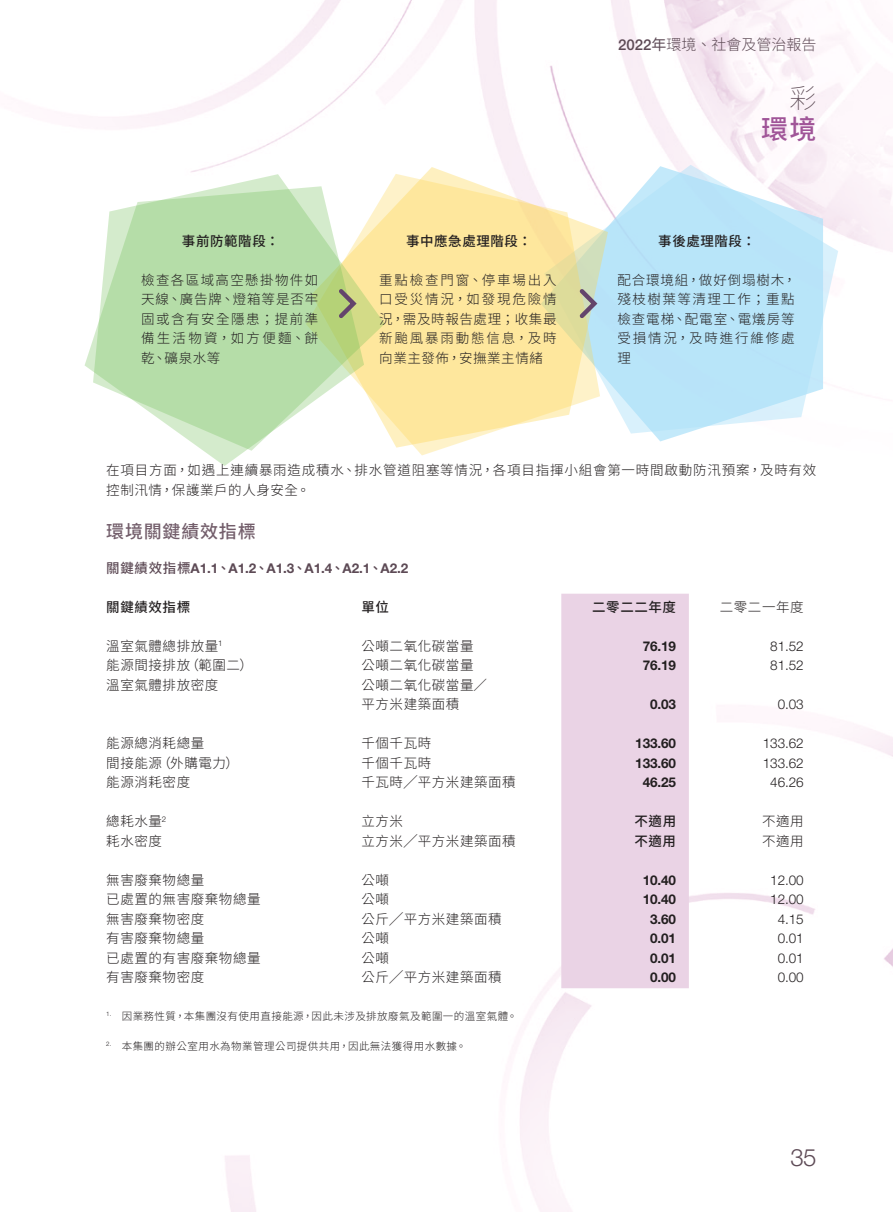
<style>
.page{position:relative;width:893px;height:1212px;background:#fff}
.page>*{position:absolute;margin:0;border:0;box-sizing:border-box;transform-origin:0 0}
.t1{font:500 27px "Source Han Sans TC";color:#a05598}
.t2{font:200 27px "Source Han Sans TC";color:#5d4a55}
.t3{font:300 24px "Helvetica Neue LT Std";color:#5d4a55}
.Heading_1{font:500 18px "Source Han Sans TC";letter-spacing:.045em;color:#735e6b}
.t4{font:300 15px "Source Han Sans TC";color:#5d4a55}
.Body_Text{font:300 13.5px/19.5px "Source Han Sans TC";letter-spacing:.045em;color:#231f20;text-align:justify}
.Body_Text-2{font:700 13.5px "Helvetica Neue LT Std";letter-spacing:-.005em;color:#231f20}
.Body_Text-3{font:300 13.5px "Helvetica Neue LT Std";letter-spacing:-.005em;color:#231f20}
.Body_Text-4{font:300 13.5px/19.5px "Source Han Sans TC";letter-spacing:.11em;color:#231f20}
.Body_Text-5{font:500 13.5px "Source Han Sans TC";letter-spacing:.045em;color:#231f20}
.Heading_2{font:700 13.5px "Helvetica Neue LT Std";color:#5d4a55}
.Notes{font:300 10.5px "Source Han Sans TC";letter-spacing:.045em;color:#231f20}
.s1{font-family:"Helvetica Neue LT Std";font-weight:500}
.s2{font-weight:400}
.s3{font-family:"Source Han Sans TC";font-weight:500}
</style>
<div class="page">
<img style="left:84px;top:0;width:809px;height:1212px">
<svg style="left:544px;top:165px;width:294px;height:269px;fill:#b8e5f9"></svg>
<svg style="left:312px;top:167px;width:296px;height:281px"></svg>
<svg style="left:364px;top:174px;width:236px;height:281px;background:#fbeab0"></svg>
<svg style="left:85px;top:186px;width:279px;height:280px"></svg>
<svg style="left:93px;top:174px;width:292px;height:277px;fill:#b5dda8"></svg>
<svg style="left:335px;top:285px;width:25px;height:37px"></svg>
<svg style="left:576px;top:285px;width:25px;height:37px"></svg>
<div style="left:561px;top:594px;width:128px;height:394px;background:#ead3e5"></div>
<p class="t4" style="left:618px;top:36px;width:200px"><span class="s1">2022</span><span class="s2">年</span>環境、社會及管治報告</p>
<p class="Body_Text-5" style="left:182px;top:233px;width:99px">事前防範階段：</p>
<p class="Body_Text" style="left:141px;top:270px;width:179px">檢查各區域高空懸掛物件如天線、廣告牌、燈箱等是否牢固或含有安全隱患；提前準備生活物資，如方便麵、餅乾、礦泉水等</p>
<p class="Body_Text-5" style="left:406px;top:233px;width:127px">事中應急處理階段：</p>
<p class="Body_Text" style="left:379px;top:270px;width:179px">重點檢查門窗、停車場出入口受災情況，如發現危險情況，需及時報告處理；收集最新颱風暴雨動態信息，及時向業主發佈，安撫業主情緒</p>
<h1 class="t2" style="left:789px;top:82px;width:28px">彩</h1>
<h1 class="t1" style="left:761px;top:114px;width:57px">環境</h1>
<p class="Body_Text-5" style="left:658px;top:233px;width:99px">事後處理階段：</p>
<p class="Body_Text-4" style="left:617px;top:270px;width:180px">配合環境組，做好倒塌樹木，殘枝樹葉等清理工作；重點檢查電梯、配電室、電燨房等受損情況，及時進行維修處理</p>
<p class="Body_Text" style="left:106px;top:461px;width:712px">在項目方面，如遇上連續暴雨造成積水、排水管道阻塞等情況，各項目指揮小組會第一時間啟動防汛預案，及時有效控制汛情，保護業戶的人身安全。</p>
<p class="Heading_1" style="left:106px;top:521px;width:151px">環境關鍵績效指標</p>
<p class="Heading_2" style="left:106px;top:559px;width:304px"><span class="s3">關鍵績效指標</span>A1.1<span class="s3">、</span>A1.2<span class="s3">、</span>A1.3<span class="s3">、</span>A1.4<span class="s3">、</span>A2.1<span class="s3">、</span>A2.2</p>
<p class="Body_Text-5" style="left:106px;top:599px;width:85px">關鍵績效指標</p>
<p class="Body_Text-5" style="left:361px;top:599px;width:29px">單位</p>
<p class="Body_Text-5" style="left:592px;top:599px;width:85px">二零二二年度</p>
<p class="Body_Text" style="left:720px;top:597px;width:85px">二零二一年度</p>
<p class="Body_Text" style="left:106px;top:636px;width:118px">溫室氣體總排放量<sup>1</sup></p>
<p class="Body_Text" style="left:361px;top:636px;width:114px">公噸二氧化碳當量</p>
<p class="Body_Text-2" style="left:643px;top:637px;width:35px">76.19</p>
<p class="Body_Text-3" style="left:770px;top:637px;width:35px">81.52</p>
<p class="Body_Text" style="left:106px;top:656px;width:148px">能源間接排放（範圍二）</p>
<p class="Body_Text" style="left:361px;top:656px;width:114px">公噸二氧化碳當量</p>
<p class="Body_Text-2" style="left:643px;top:657px;width:35px">76.19</p>
<p class="Body_Text-3" style="left:770px;top:657px;width:35px">81.52</p>
<p class="Body_Text" style="left:106px;top:675px;width:114px">溫室氣體排放密度</p>
<p class="Body_Text" style="left:361px;top:675px;width:127px">公噸二氧化碳當量／</p>
<p class="Body_Text" style="left:361px;top:695px;width:99px">平方米建築面積</p>
<p class="Body_Text-2" style="left:650px;top:696px;width:27px">0.03</p>
<p class="Body_Text-3" style="left:778px;top:696px;width:27px">0.03</p>
<p class="Body_Text" style="left:106px;top:734px;width:99px">能源總消耗總量</p>
<p class="Body_Text" style="left:361px;top:734px;width:71px">千個千瓦時</p>
<p class="Body_Text-2" style="left:635px;top:735px;width:42px">133.60</p>
<p class="Body_Text-3" style="left:763px;top:735px;width:42px">133.62</p>
<p class="Body_Text" style="left:106px;top:753px;width:134px">間接能源（外購電力）</p>
<p class="Body_Text" style="left:361px;top:753px;width:71px">千個千瓦時</p>
<p class="Body_Text-2" style="left:635px;top:754px;width:42px">133.60</p>
<p class="Body_Text-3" style="left:763px;top:754px;width:42px">133.62</p>
<p class="Body_Text" style="left:106px;top:773px;width:85px">能源消耗密度</p>
<p class="Body_Text" style="left:361px;top:773px;width:156px">千瓦時╱平方米建築面積</p>
<p class="Body_Text-2" style="left:643px;top:774px;width:35px">46.25</p>
<p class="Body_Text-3" style="left:770px;top:774px;width:35px">46.26</p>
<p class="Body_Text" style="left:106px;top:812px;width:62px">總耗水量<sup>2</sup></p>
<p class="Body_Text" style="left:361px;top:812px;width:43px">立方米</p>
<p class="Body_Text-5" style="left:635px;top:813px;width:43px">不適用</p>
<p class="Body_Text" style="left:762px;top:812px;width:43px">不適用</p>
<p class="Body_Text" style="left:106px;top:831px;width:57px">耗水密度</p>
<p class="Body_Text" style="left:361px;top:831px;width:156px">立方米╱平方米建築面積</p>
<p class="Body_Text-5" style="left:634px;top:833px;width:43px">不適用</p>
<p class="Body_Text" style="left:762px;top:831px;width:43px">不適用</p>
<p class="Body_Text" style="left:106px;top:870px;width:99px">無害廢棄物總量</p>
<p class="Body_Text" style="left:361px;top:870px;width:29px">公噸</p>
<p class="Body_Text-2" style="left:643px;top:871px;width:35px">10.40</p>
<p class="Body_Text-3" style="left:770px;top:871px;width:35px">12.00</p>
<p class="Body_Text" style="left:106px;top:890px;width:156px">已處置的無害廢棄物總量</p>
<p class="Body_Text" style="left:361px;top:890px;width:29px">公噸</p>
<p class="Body_Text-2" style="left:643px;top:891px;width:35px">10.40</p>
<p class="Body_Text-3" style="left:770px;top:891px;width:35px">12.00</p>
<p class="Body_Text" style="left:106px;top:909px;width:99px">無害廢棄物密度</p>
<p class="Body_Text" style="left:361px;top:909px;width:142px">公斤╱平方米建築面積</p>
<p class="Body_Text-2" style="left:650px;top:910px;width:27px">3.60</p>
<p class="Body_Text-3" style="left:778px;top:910px;width:27px">4.15</p>
<p class="Body_Text" style="left:106px;top:929px;width:99px">有害廢棄物總量</p>
<p class="Body_Text" style="left:361px;top:929px;width:29px">公噸</p>
<p class="Body_Text-2" style="left:650px;top:930px;width:27px">0.01</p>
<p class="Body_Text-3" style="left:778px;top:930px;width:27px">0.01</p>
<p class="Body_Text" style="left:106px;top:948px;width:156px">已處置的有害廢棄物總量</p>
<p class="Body_Text" style="left:361px;top:948px;width:29px">公噸</p>
<p class="Body_Text-2" style="left:650px;top:949px;width:27px">0.01</p>
<p class="Body_Text-3" style="left:778px;top:949px;width:27px">0.01</p>
<p class="Body_Text" style="left:106px;top:968px;width:99px">有害廢棄物密度</p>
<p class="Body_Text" style="left:361px;top:968px;width:142px">公斤╱平方米建築面積</p>
<p class="Body_Text-2" style="left:650px;top:969px;width:27px">0.00</p>
<p class="Body_Text-3" style="left:778px;top:969px;width:27px">0.00</p>
<p class="Notes" style="left:106px;top:1010px;width:412px"><sup>1.</sup> 因業務性質，本集團沒有使用直接能源，因此未涉及排放廢氣及範圍一的溫室氣體。</p>
<p class="Notes" style="left:106px;top:1040px;width:361px"><sup>2.</sup> 本集團的辦公室用水為物業管理公司提供共用，因此無法獲得用水數據。</p>
<h2 class="t3" style="left:790px;top:1142px;width:28px">35</h2>
</div>
